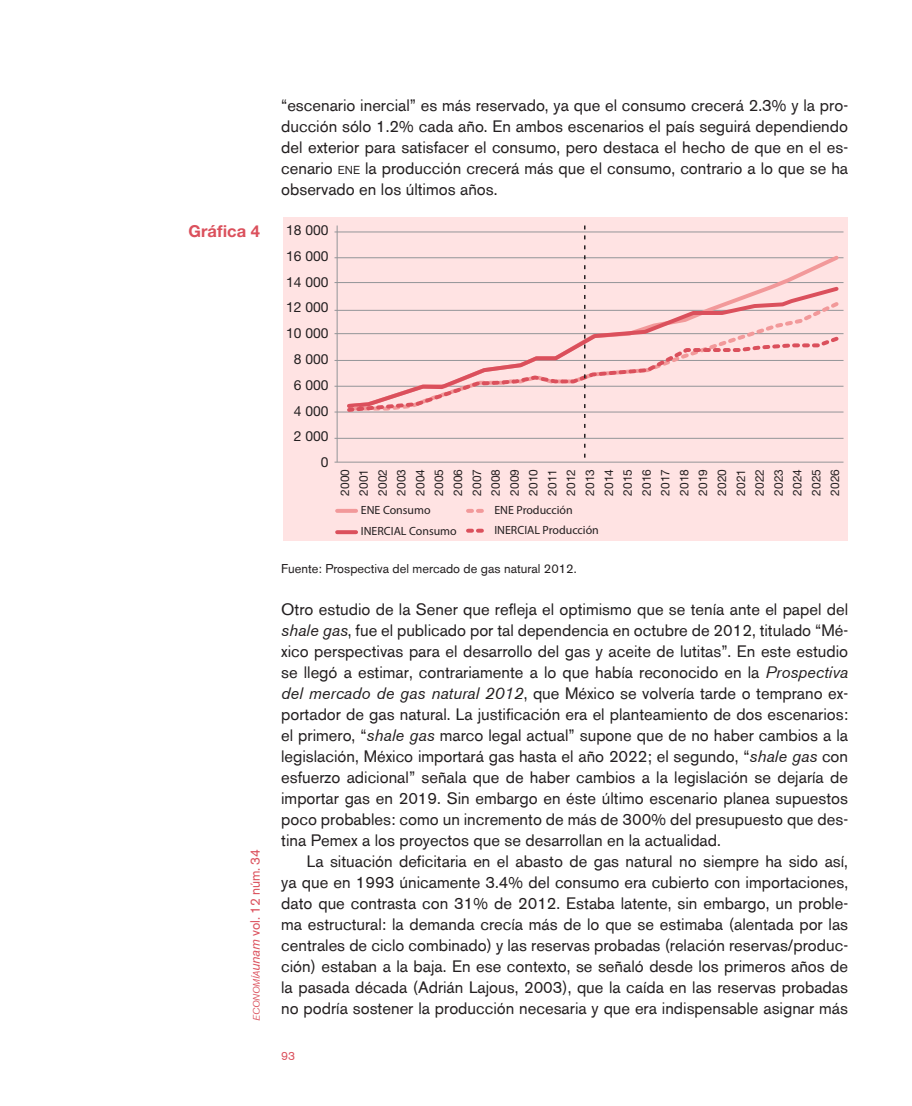
<style>
.page{position:relative;width:912px;height:1106px;background:#fff}
.page>*{position:absolute;margin:0;border:0;box-sizing:border-box;transform-origin:0 0}
.Inicio_texto{font:16.5px/21px "Akzidenz Grotesk BE";color:#231f20;text-align:justify}
.cuerpo_texto{font:16.5px/21px "Akzidenz Grotesk BE";color:#231f20;text-align:justify}
.bibliografia{font:700 16.5px "Helvetica Neue LT Std";color:#db505c}
.t1{font:13.95px/25.8px "Helvetica Neue LT Std";color:#231f20;text-align:right}
.t2{font:13.5px "Akzidenz Grotesk BE";letter-spacing:-.01em;color:#db505c}
.Inicio_texto-2{font:12.75px "Akzidenz Grotesk BE";color:#231f20}
.t3{font:12px "Akzidenz Grotesk BE";color:#db505c}
.t4{font:11.85px/18.9px "Helvetica Neue LT Std";color:#231f20;text-align:justify}
.t5{font:11.85px "Myriad Pro";color:#231f20}
.s1{font-size:11.55px}
.s2{font-style:italic;font-size:9.45px}
.s3{font-style:italic}
</style>
<div class="page">
<div style="left:283px;top:217px;width:564px;height:323px;background:#ffe3e3"></div>
<hr style="left:334px;top:461px;width:509px;height:1px;background:#939598">
<hr style="left:334px;top:386px;width:509px;height:1px;background:#939598">
<hr style="left:334px;top:411px;width:509px;height:1px;background:#939598">
<hr style="left:334px;top:438px;width:509px;height:1px;background:#939598">
<hr style="left:334px;top:360px;width:509px;height:1px;background:#939598">
<hr style="left:334px;top:333px;width:509px;height:1px;background:#939598">
<hr style="left:334px;top:310px;width:509px;height:1px;background:#939598">
<hr style="left:334px;top:282px;width:509px;height:1px;background:#939598">
<hr style="left:334px;top:257px;width:509px;height:1px;background:#939598">
<hr style="left:334px;top:231px;width:509px;height:1px;background:#939598">
<hr style="left:336px;top:225px;width:1px;height:237px;background:#939598">
<hr style="left:337px;top:509px;width:19px;height:4px;background:#f2999a">
<svg style="left:337px;top:530px;width:19px;height:4px"></svg>
<svg style="left:468px;top:509px;width:16px;height:4px"></svg>
<svg style="left:468px;top:528px;width:16px;height:4px"></svg>
<svg style="left:344px;top:225px;width:497px;height:237px"></svg>
<p class="Inicio_texto" style="left:281px;top:95px;width:568px">“escenario inercial” es más reservado, ya que el consumo crecerá 2.3% y la pro&shy;ducción sólo 1.2% cada año. En ambos escenarios el país seguirá dependiendo del exterior para satisfacer el consumo, pero destaca el hecho de que en el es&shy;cenario <span class="s1">ENE</span> la producción crecerá más que el consumo, contrario a lo que se ha observado en los últimos años.</p>
<p class="bibliografia" style="left:188px;top:221px;width:73px">Gráfica 4</p>
<p class="t1" style="left:286px;top:217px;width:44px">18 000<br>16 000<br>14 000<br>12 000<br>10 000<br>8 000<br>6 000<br>4 000<br>2 000<br>0</p>
<p class="t4" style="left:335px;top:495px;width:28px;rotate:-90deg">2000<br>2001<br>2002<br>2003<br>2004<br>2005<br>2006<br>2007<br>2008<br>2009<br>2010<br>2011<br>2012<br>2013<br>2014<br>2015<br>2016<br>2017<br>2018<br>2019<br>2020<br>2021<br>2022<br>2023<br>2024<br>2025<br>2026</p>
<p class="t5" style="left:361px;top:503px;width:71px">ENE Consumo</p>
<p class="t5" style="left:494px;top:503px;width:80px">ENE Producción</p>
<p class="t5" style="left:361px;top:524px;width:97px">INERCIAL Consumo</p>
<p class="t5" style="left:494px;top:522px;width:106px">INERCIAL Producción</p>
<p class="t2" style="left:247px;top:1020px;width:173px;rotate:-90deg"><span class="s2">economía</span><span class="s3">unam</span> vol. 12 núm. 34</p>
<p class="Inicio_texto-2" style="left:281px;top:561px;width:297px">Fuente: Prospectiva del mercado de gas natural 2012.</p>
<p class="Inicio_texto" style="left:281px;top:599px;width:568px">Otro estudio de la Sener que refleja el optimismo que se tenía ante el papel del <span class="s3">shale gas</span>, fue el publicado por tal dependencia en octubre de 2012, titulado “Mé&shy;xico perspectivas para el desarrollo del gas y aceite de lutitas”. En este estudio se llegó a estimar, contrariamente a lo que había reconocido en la <span class="s3">Prospectiva del mercado de gas natural 2012</span>, que México se volvería tarde o temprano ex&shy;portador de gas natural. La justificación era el planteamiento de dos escenarios: el primero, “<span class="s3">shale gas</span> marco legal actual” supone que de no haber cambios a la legislación, México importará gas hasta el año 2022; el segundo, “<span class="s3">shale gas</span> con esfuerzo adicional” señala que de haber cambios a la legislación se dejaría de importar gas en 2019. Sin embargo en éste último escenario planea supuestos poco probables: como un incremento de más de 300% del presupuesto que des&shy;tina Pemex a los proyectos que se desarrollan en la actualidad.</p>
<p class="cuerpo_texto" style="left:281px;top:851px;width:568px;text-indent:26px">La situación deficitaria en el abasto de gas natural no siempre ha sido así, ya que en 1993 únicamente 3.4% del consumo era cubierto con importaciones, dato que contrasta con 31% de 2012. Estaba latente, sin embargo, un proble&shy;ma estructural: la demanda crecía más de lo que se estimaba (alentada por las centrales de ciclo combinado) y las reservas probadas (relación reservas/produc&shy;ción) estaban a la baja. En ese contexto, se señaló desde los primeros años de la pasada década (Adrián Lajous, 2003), que la caída en las reservas probadas no podría sostener la producción necesaria y que era indispensable asignar más</p>
<p class="t3" style="left:281px;top:1048px;width:15px">93</p>
</div>
